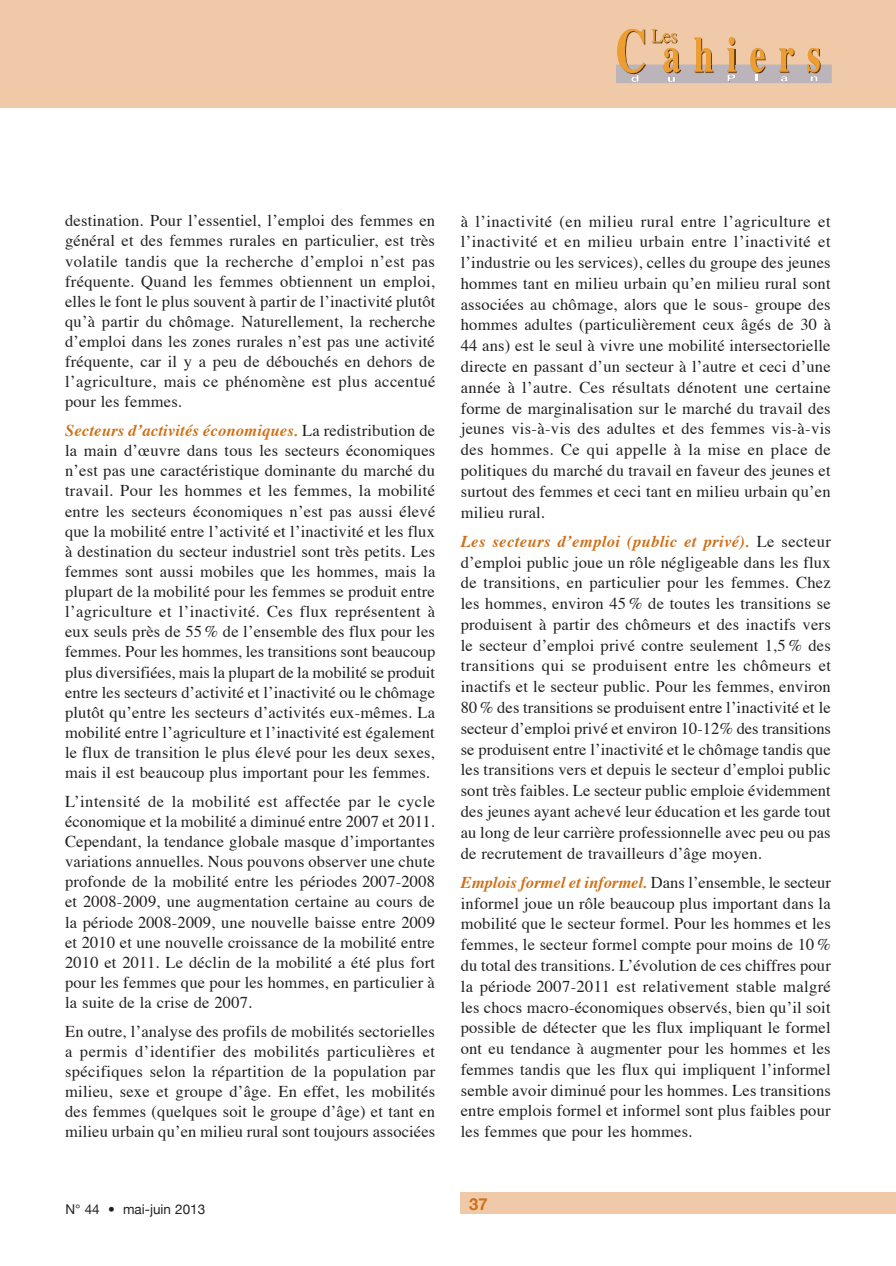
<style>
.page{position:relative;width:896px;height:1266px;background:#fff}
.page>*{position:absolute;margin:0;border:0;box-sizing:border-box;transform-origin:0 0}
.t1{font:16.5px/20.1px "Times";letter-spacing:.01em;color:#231f20;text-align:justify}
.t2{font:700 16.5px "Helvetica Neue";color:#ce7018}
.t3{font:13.5px "Helvetica Neue";color:#231f20}
.s1{font-weight:700;font-style:italic;color:#ce7018}
</style>
<div class="page">
<hr style="left:0;top:0;width:1px;height:108px;background:#f0caa8">
<div style="left:460px;top:1192px;width:435px;height:21px;background:#f0caa8"></div>
<div style="left:1px;top:0;width:894px;height:108px;background:#f0caa8"></div>
<svg style="left:616px;top:29px;width:215px;height:54px"></svg>
<p class="t1" style="left:65px;top:209px;width:372px">destination. Pour l’essentiel, l’emploi des femmes en général et des femmes rurales en particulier, est très volatile tandis que la recherche d’emploi n’est pas fréquente. Quand les femmes obtiennent un emploi, elles le font le plus souvent à partir de l’inactivité plutôt qu’à partir du chômage. Naturellement, la recherche d’emploi dans les zones rurales n’est pas une activité fréquente, car il y a peu de débouchés en dehors de l’agriculture, mais ce phénomène est plus accentué pour les femmes.</p>
<p class="t1" style="left:65px;top:419px;width:372px"><span class="s1">Secteurs d’activités économiques.</span> La redistribution de la main d’œuvre dans tous les secteurs économiques n’est pas une caractéristique dominante du marché du travail. Pour les hommes et les femmes, la mobilité entre les secteurs économiques n’est pas aussi élevé que la mobilité entre l’activité et l’inactivité et les flux à destination du secteur industriel sont très petits. Les femmes sont aussi mobiles que les hommes, mais la plupart de la mobilité pour les femmes se produit entre l’agriculture et l’inactivité. Ces flux représentent à eux seuls près de 55 % de l’ensemble des flux pour les femmes. Pour les hommes, les transitions sont beaucoup plus diversifiées, mais la plupart de la mobilité se produit entre les secteurs d’activité et l’inactivité ou le chômage plutôt qu’entre les secteurs d’activités eux-mêmes. La mobilité entre l’agriculture et l’inactivité est également le flux de transition le plus élevé pour les deux sexes, mais il est beaucoup plus important pour les femmes.</p>
<p class="t1" style="left:65px;top:789px;width:372px;text-align:left">L’intensité de la mobilité est affectée par le cycle économique et la mobilité a diminué entre 2007 et 2011.<br>Cependant, la tendance globale masque d’importantes variations annuelles. Nous pouvons observer une chute profonde de la mobilité entre les périodes 2007-2008 et 2008-2009, une augmentation certaine au cours de la période 2008-2009, une nouvelle baisse entre 2009 et 2010 et une nouvelle croissance de la mobilité entre 2010 et 2011. Le déclin de la mobilité a été plus fort pour les femmes que pour les hommes, en particulier à la suite de la crise de 2007.</p>
<p class="t1" style="left:65px;top:1019px;width:372px">En outre, l’analyse des profils de mobilités sectorielles a permis d’identifier des mobilités particulières et spécifiques selon la répartition de la population par milieu, sexe et groupe d’âge. En effet, les mobilités des femmes (quelques soit le groupe d’âge) et tant en milieu urbain qu’en milieu rural sont toujours associées</p>
<p class="t1" style="left:460px;top:209px;width:371px;line-height:20.7px">à l’inactivité (en milieu rural entre l’agriculture et l’inactivité et en milieu urbain entre l’inactivité et l’industrie ou les services), celles du groupe des jeunes hommes tant en milieu urbain qu’en milieu rural sont associées au chômage, alors que le sous- groupe des hommes adultes (particulièrement ceux âgés de 30 à 44 ans) est le seul à vivre une mobilité intersectorielle directe en passant d’un secteur à l’autre et ceci d’une année à l’autre. Ces résultats dénotent une certaine forme de marginalisation sur le marché du travail des jeunes vis-à-vis des adultes et des femmes vis-à-vis des hommes. Ce qui appelle à la mise en place de politiques du marché du travail en faveur des jeunes et surtout des femmes et ceci tant en milieu urbain qu’en milieu rural.</p>
<p class="t1" style="left:460px;top:529px;width:372px;line-height:20.7px"><span class="s1">Les secteurs d’emploi (public et privé).</span> Le secteur d’emploi public joue un rôle négligeable dans les flux de transitions, en particulier pour les femmes. Chez les hommes, environ 45 % de toutes les transitions se produisent à partir des chômeurs et des inactifs vers le secteur d’emploi privé contre seulement 1,5 % des transitions qui se produisent entre les chômeurs et inactifs et le secteur public. Pour les femmes, environ 80 % des transitions se produisent entre l’inactivité et le secteur d’emploi privé et environ 10-12% des transitions se produisent entre l’inactivité et le chômage tandis que les transitions vers et depuis le secteur d’emploi public sont très faibles. Le secteur public emploie évidemment des jeunes ayant achevé leur éducation et les garde tout au long de leur carrière professionnelle avec peu ou pas de recrutement de travailleurs d’âge moyen.</p>
<p class="t1" style="left:460px;top:870px;width:372px;line-height:20.7px"><span class="s1">Emplois formel et informel.</span> Dans l’ensemble, le secteur informel joue un rôle beaucoup plus important dans la mobilité que le secteur formel. Pour les hommes et les femmes, le secteur formel compte pour moins de 10 % du total des transitions. L’évolution de ces chiffres pour la période 2007-2011 est relativement stable malgré les chocs macro-économiques observés, bien qu’il soit possible de détecter que les flux impliquant le formel ont eu tendance à augmenter pour les hommes et les femmes tandis que les flux qui impliquent l’informel semble avoir diminué pour les hommes. Les transitions entre emplois formel et informel sont plus faibles pour les femmes que pour les hommes.</p>
<p class="t3" style="left:65px;top:1200px;width:141px">N° 44 • mai-juin 2013</p>
<p class="t2" style="left:469px;top:1194px;width:20px">37</p>
</div>
